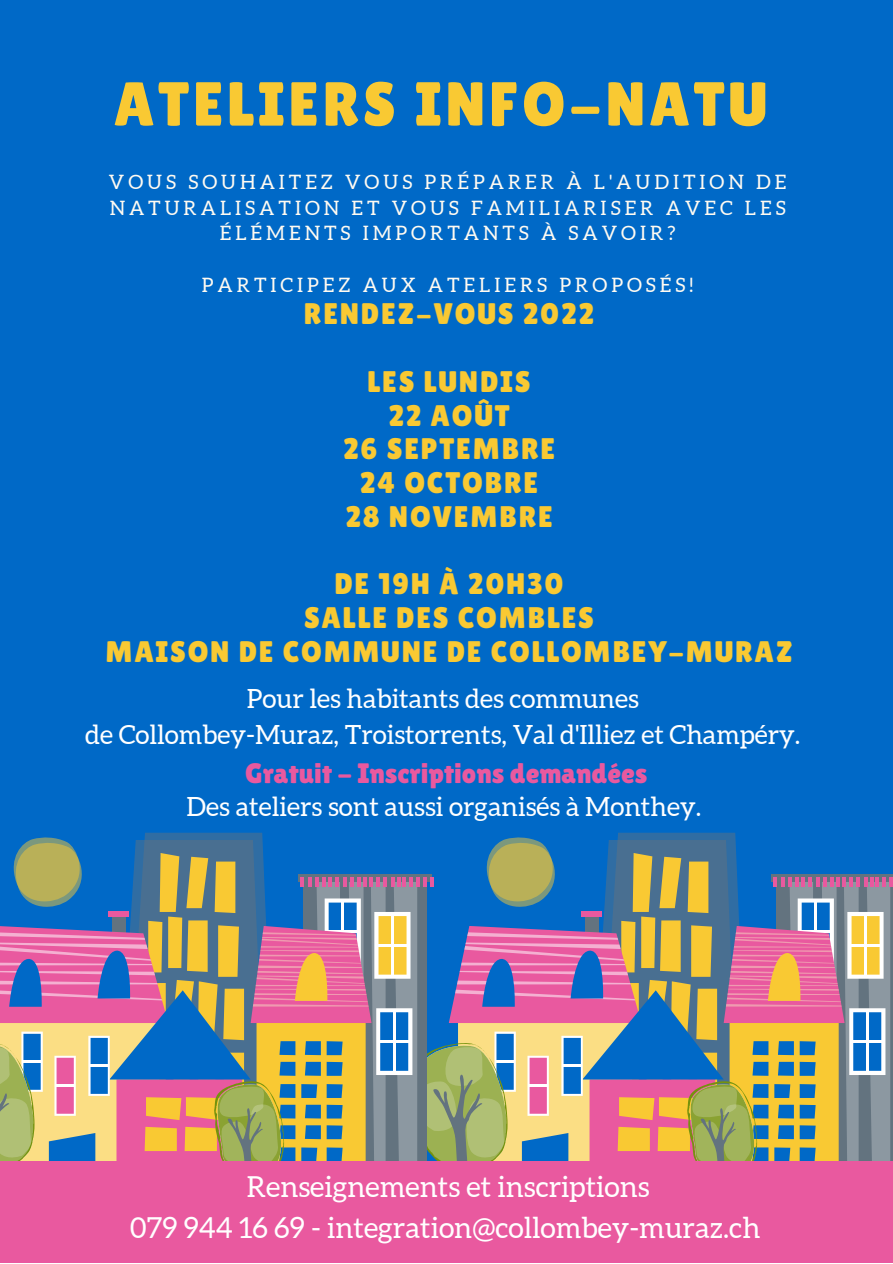
<style>
.page{position:relative;width:893px;height:1264px;background:#fff}
.page>*{position:absolute;margin:0;border:0;box-sizing:border-box;transform-origin:0 0}
.t1{font:61.95px "Lilita One";letter-spacing:.06em;color:#f9c933}
.t2{font:29.7px/33.8px "Lilita One";letter-spacing:.06em;color:#f9c933;text-align:center}
.t3{font:28.95px/40.5px "Aleo";color:#fff;text-align:center}
.t4{font:28.05px "Lilita One";color:#e9599f}
.t5{font:26.4px/36px "Aleo";color:#fff;text-align:center}
.t6{font:19.8px/25.8px "Aleo";letter-spacing:.2em;color:#fffbf2;text-align:center}
</style>
<div class="page">
<div style="left:0;top:0;width:892px;height:1262px;background:#0069c7"></div>
<svg style="left:0;top:836px;width:892px;height:325px"></svg>
<div style="left:0;top:1161px;width:892px;height:101px;background:#e9599f"></div>
<h1 class="t1" style="left:114px;top:68px;width:655px">ATELIERS INFO-NATU</h1>
<p class="t6" style="left:109px;top:169px;width:678px">VOUS SOUHAITEZ VOUS PRÉPARER À L'AUDITION DE<br>NATURALISATION ET VOUS FAMILIARISER AVEC LES<br>ÉLÉMENTS IMPORTANTS À SAVOIR?</p>
<p class="t6" style="left:202px;top:272px;width:493px">PARTICIPEZ AUX ATELIERS PROPOSÉS!</p>
<h2 class="t2" style="left:304px;top:297px;width:291px">RENDEZ-VOUS 2022</h2>
<h2 class="t2" style="left:343px;top:364px;width:213px">LES LUNDIS<br>22 AOÛT<br>26 SEPTEMBRE<br>24 OCTOBRE<br>28 NOVEMBRE</h2>
<h2 class="t2" style="left:105px;top:567px;width:688px">DE 19H À 20H30<br>SALLE DES COMBLES<br>MAISON DE COMMUNE DE COLLOMBEY-MURAZ</h2>
<h3 class="t5" style="left:85px;top:680px;width:716px">Pour les habitants des communes<br>de Collombey-Muraz, Troistorrents, Val d'Illiez et Champéry.</h3>
<h3 class="t4" style="left:245px;top:757px;width:403px">Gratuit - Inscriptions demandées</h3>
<h3 class="t5" style="left:186px;top:788px;width:516px">Des ateliers sont aussi organisés à Monthey.</h3>
<h3 class="t3" style="left:130px;top:1166px;width:632px">Renseignements et inscriptions<br>079 944 16 69 - integration@collombey-muraz.ch</h3>
</div>
